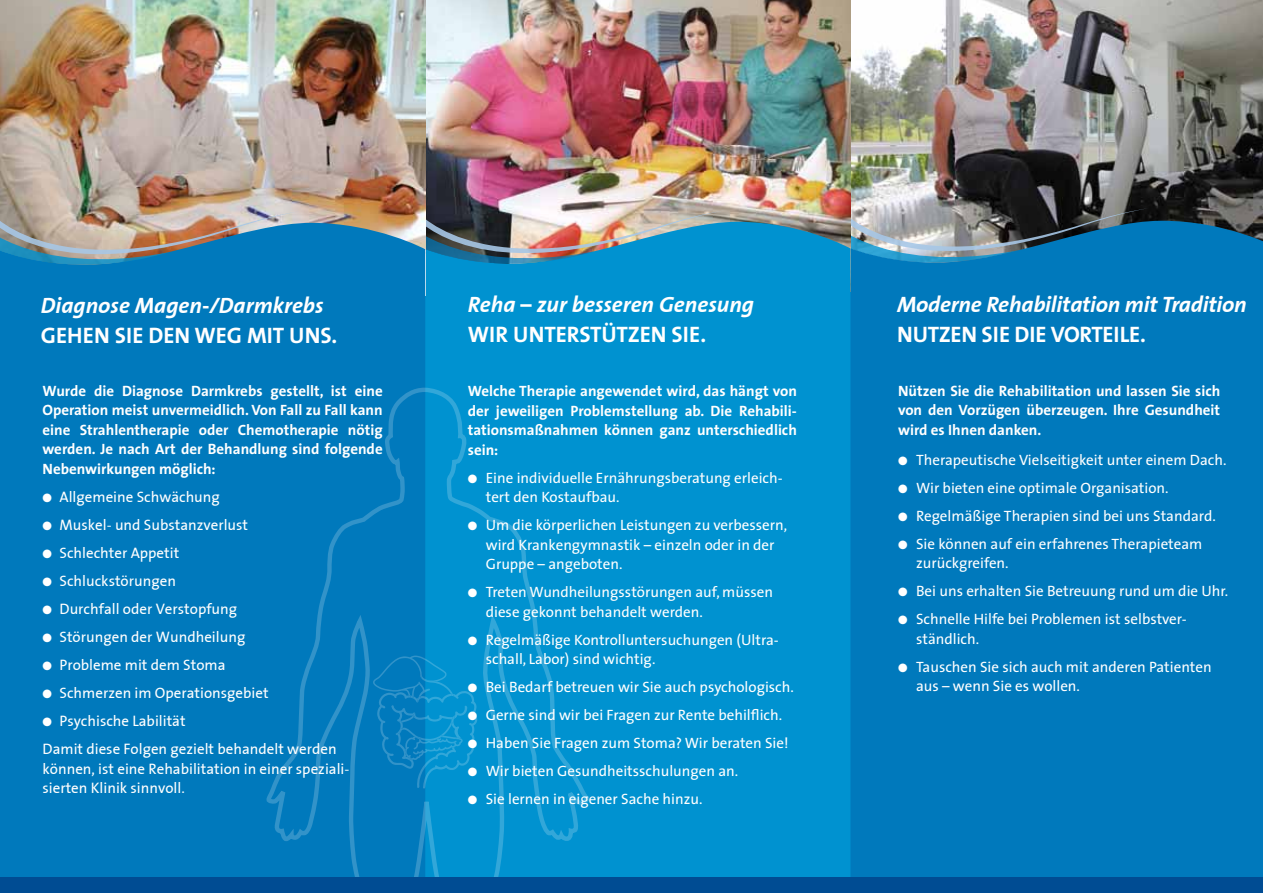
<style>
.page{position:relative;width:1263px;height:893px;background:#fff}
.page>*{position:absolute;margin:0;border:0;box-sizing:border-box;transform-origin:0 0}
.t1{font:italic 700 22.5px "The Sans";color:#fff}
.t2{font:700 22.5px "The Sans SN";letter-spacing:.01em;color:#fff}
.t3{font:15px/19.5px "The Sans SN";color:#fff}
.t4{font:700 15px/19.5px "The Sans SN";color:#fff;text-align:justify}
.t5{font:15px/28px "The Sans Plain";color:#fff}
.s1{font-family:"The Sans SN";font-style:normal}
</style>
<div class="page">
<img style="left:850px;top:0;width:413px;height:221px">
<svg style="left:850px;top:205px;width:298px;height:16px;background:#6b6b6b"></svg>
<div style="left:850px;top:221px;width:413px;height:656px;background:#0079bc"></div>
<img style="left:425px;top:0;width:425px;height:222px">
<div style="left:425px;top:222px;width:425px;height:655px;background:#0092d0"></div>
<img style="left:425px;top:207px;width:300px;height:58px">
<img style="left:0;top:0;width:425px;height:223px">
<div style="left:0;top:223px;width:425px;height:654px;background:#0079bc"></div>
<img style="left:0;top:208px;width:299px;height:58px">
<svg style="left:265px;top:386px;width:324px;height:491px;background:#0387c6"></svg>
<div style="left:0;top:877px;width:1263px;height:16px;background:#004c93"></div>
<h1 class="t1" style="left:41px;top:286px;width:284px">Diagnose Magen-/Darmkrebs</h1>
<h1 class="t2" style="left:41px;top:316px;width:298px">Geh en Sie den Weg mit uns.</h1>
<p class="t4" style="left:43px;top:381px;width:342px">Wurde die Diagnose Darmkrebs gestellt, ist eine Operation meist unvermeidlich. Von Fall zu Fall kann eine Strahlentherapie oder Chemotherapie nötig werden. Je nach Art der Behandlung sind folgende Nebenwirkungen möglich:</p>
<p class="t5" style="left:43px;top:482px;width:179px">● Allgemeine Schwächung</p>
<p class="t5" style="left:43px;top:510px;width:207px">● Muskel- und Substanzverlust</p>
<p class="t5" style="left:43px;top:538px;width:138px">● Schlechter Appetit</p>
<p class="t5" style="left:43px;top:566px;width:135px">● Schluckstörungen</p>
<p class="t5" style="left:43px;top:594px;width:196px">● Durchfall oder Verstopfung</p>
<p class="t5" style="left:43px;top:622px;width:204px">● Störungen der Wundheilung</p>
<p class="t5" style="left:43px;top:650px;width:184px">● Probleme mit dem Stoma</p>
<p class="t5" style="left:43px;top:678px;width:228px">● Schmerzen im Operationsgebiet</p>
<p class="t5" style="left:43px;top:706px;width:296px">● Psychische Labilität<br>Damit diese Folgen gezielt behandelt werden</p>
<p class="t5" style="left:43px;top:758px;width:308px;line-height:19.5px">können, ist eine Rehabilitation in einer speziali&shy;sierten Klinik sinnvoll.</p>
<h1 class="t1" style="left:468px;top:285px;width:288px">Reha <span class="s1">–</span> zur besseren Genesung</h1>
<h1 class="t2" style="left:468px;top:315px;width:240px">Wir unterstützen Sie.</h1>
<p class="t4" style="left:468px;top:381px;width:331px">Welche Therapie angewendet wird, das hängt von der jeweiligen Problemstellung ab. Die Rehabili&shy;tationsmaßnahmen können ganz unterschiedlich sein:</p>
<p class="t3" style="left:486px;top:467px;width:298px;text-indent:-18px">● Eine individuelle Ernährungsberatung erleich&shy;tert den Kostaufbau.</p>
<p class="t3" style="left:486px;top:515px;width:303px;text-indent:-18px">● Um die körperlichen Leistungen zu verbessern, wird Krankengymnastik – einzeln oder in der<br>Gruppe – angeboten.</p>
<p class="t3" style="left:486px;top:582px;width:289px;text-indent:-18px">● Treten Wundheilungsstörungen auf, müssen diese gekonnt behandelt werden.</p>
<p class="t3" style="left:486px;top:629px;width:295px;text-indent:-18px">● Regelmäßige Kontrolluntersuchungen (Ultra&shy;schall, Labor) sind wichtig.</p>
<p class="t3" style="left:468px;top:677px;width:328px">● Bei Bedarf betreuen wir Sie auch psychologisch.</p>
<p class="t3" style="left:468px;top:705px;width:316px">● Gerne sind wir bei Fragen zur Rente behilflich.</p>
<p class="t3" style="left:468px;top:733px;width:322px">● Haben Sie Fragen zum Stoma? Wir beraten Sie!</p>
<p class="t3" style="left:468px;top:761px;width:272px">● Wir bieten Gesundheitsschulungen an.</p>
<p class="t3" style="left:468px;top:789px;width:236px">● Sie lernen in eigener Sache hinzu.</p>
<h1 class="t1" style="left:897px;top:286px;width:351px">Moderne Rehabilitation mit Tradition</h1>
<h1 class="t2" style="left:897px;top:316px;width:250px">Nutzen Sie die Vorteile.</h1>
<p class="t4" style="left:898px;top:381px;width:324px">Nützen Sie die Rehabilitation und lassen Sie sich von den Vorzügen überzeugen. Ihre Gesundheit wird es Ihnen danken.</p>
<p class="t3" style="left:898px;top:450px;width:330px">● Therapeutische Vielseitigkeit unter einem Dach.</p>
<p class="t3" style="left:898px;top:478px;width:272px">● Wir bieten eine optimale Organisation.</p>
<p class="t3" style="left:898px;top:506px;width:319px">● Regelmäßige Therapien sind bei uns Standard.</p>
<p class="t3" style="left:916px;top:534px;width:288px;text-indent:-18px">● Sie können auf ein erfahrenes Therapieteam zurückgreifen.</p>
<p class="t3" style="left:898px;top:581px;width:332px">● Bei uns erhalten Sie Betreuung rund um die Uhr.</p>
<p class="t3" style="left:916px;top:609px;width:272px;text-indent:-18px">● Schnelle Hilfe bei Problemen ist selbstver&shy;ständlich.</p>
<p class="t3" style="left:916px;top:657px;width:297px;text-indent:-18px">● Tauschen Sie sich auch mit anderen Patienten aus – wenn Sie es wollen.</p>
</div>
